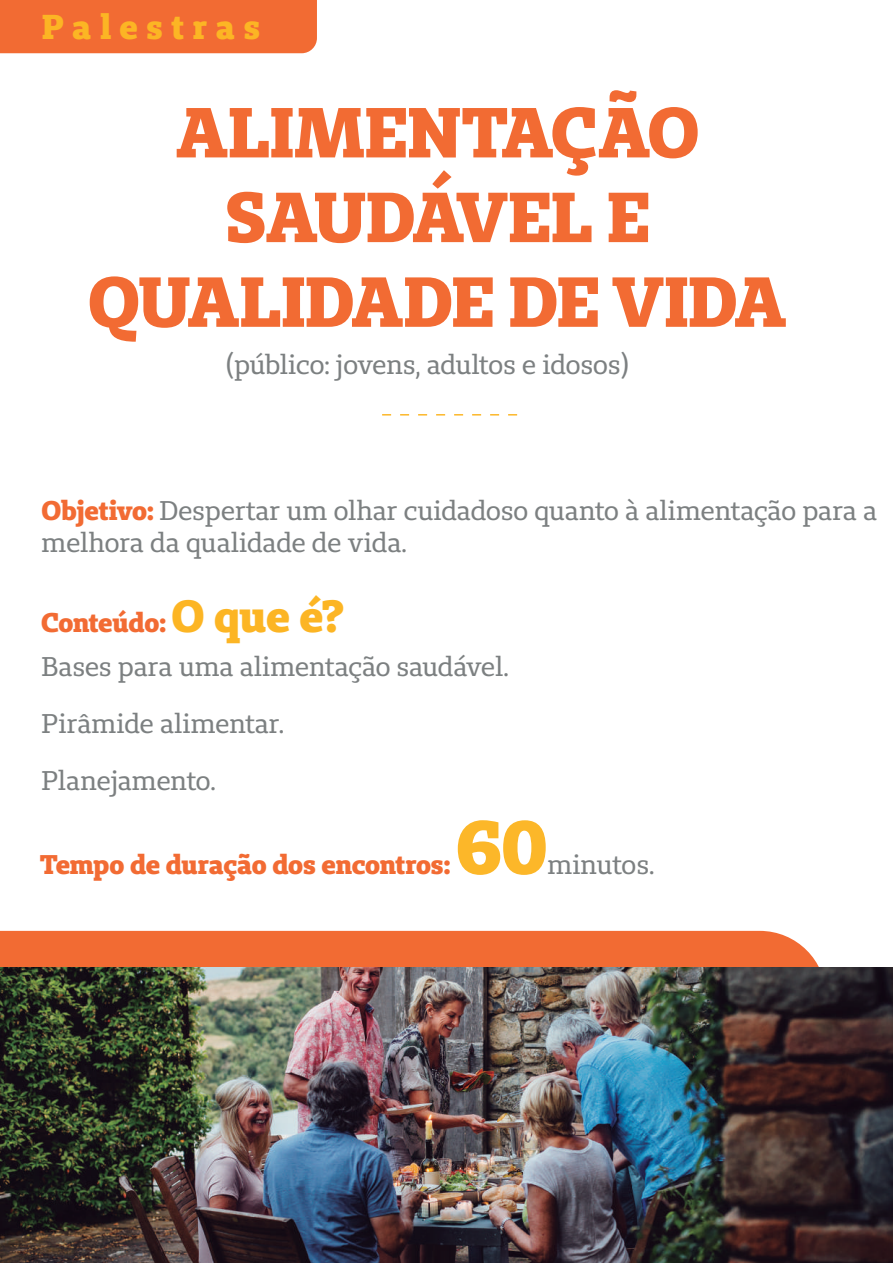
<style>
.page{position:relative;width:893px;height:1263px;background:#fff}
.page>*{position:absolute;margin:0;border:0;box-sizing:border-box;transform-origin:0 0}
.t1{font:800 75px "Unimed Slab";color:#fcb729}
.t2{font:800 70.5px/84.8px "Unimed Slab";color:#f26b33;text-align:center}
.t3{font:800 34.5px "Unimed Slab";letter-spacing:.245em;color:#fcb524}
.t4{font:27px/57px "Unimed Slab";letter-spacing:-.005em;color:#7c8081}
.t5{font:800 27px "Unimed Slab";letter-spacing:-.015em;color:#f26b33}
.s1{font-weight:800;color:#f26b33}
.s2{font-size:45px;color:#fcb524}
</style>
<div class="page">
<div style="left:0;top:0;width:317px;height:53px;background:#f26b33"></div>
<div style="left:0;top:931px;width:826px;height:37px;background:#f26b33"></div>
<img style="left:0;top:968px;width:893px;height:295px">
<svg style="left:382px;top:414px;width:136px;height:2px"></svg>
<p class="t3" style="left:42px;top:4px;width:219px">Palestras</p>
<h2 class="t2" style="left:88px;top:88px;width:700px">ALIMENTAÇÃO<br>SAUDÁVEL E<br>QUALIDADE DE VIDA</h2>
<p class="t4" style="left:226px;top:336px;width:404px">(público: jovens, adultos e idosos)</p>
<p class="t4" style="left:42px;top:494px;width:837px;line-height:32.4px"><span class="s1">Objetivo:</span> Despertar um olhar cuidadoso quanto à alimentação para a melhora da qualidade de vida.</p>
<p class="t5" style="left:41px;top:605px;width:305px">Conteúdo: <span class="s2">O que é?</span></p>
<p class="t4" style="left:42px;top:638px;width:469px">Bases para uma alimentação saudável.<br>Pirâmide alimentar.<br>Planejamento.</p>
<p class="t5" style="left:40px;top:846px;width:412px">Tempo de duração dos encontros:</p>
<h1 class="t1" style="left:456px;top:797px;width:93px">60</h1>
<p class="t4" style="left:547px;top:835px;width:108px">minutos.</p>
</div>
